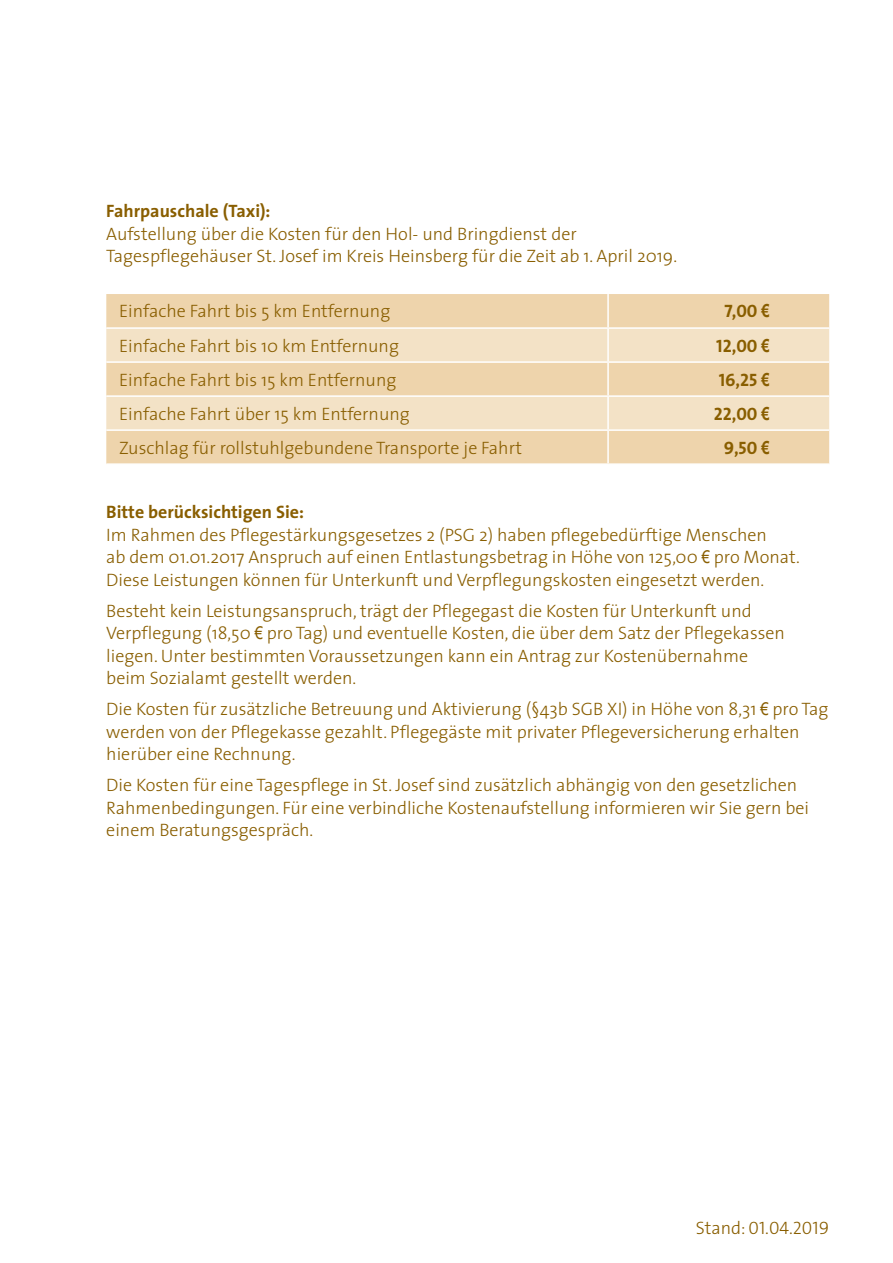
<style>
.page{position:relative;width:893px;height:1263px;background:#fff}
.page>*{position:absolute;margin:0;border:0;box-sizing:border-box;transform-origin:0 0}
.t1{font:300 18px/22.5px "The Sans";color:#895e00}
.t2{font:700 18px "The Sans";color:#895e00}
.t3{font:18px "The Sans Bold Caps";color:#895e00}
.t4{font:18px "The Sans Light Caps";color:#895e00}
.s1{font-family:"Arial Narrow";font-weight:700}
.s2{font-family:"Arial Narrow";font-weight:400}
.s3{font-family:"The Sans";font-weight:300}
</style>
<div class="page">
<div style="left:106px;top:294px;width:723px;height:169px;background:#eed4ac"></div>
<div style="left:106px;top:329px;width:723px;height:32px;background:#f3e2c6"></div>
<div style="left:106px;top:397px;width:723px;height:32px;background:#f3e2c6"></div>
<hr style="left:106px;top:361px;width:502px;height:2px;background:#fff">
<hr style="left:608px;top:361px;width:221px;height:2px;background:#fff">
<hr style="left:607px;top:431px;width:2px;height:32px;background:#fff">
<hr style="left:106px;top:395px;width:502px;height:2px;background:#fff">
<hr style="left:608px;top:395px;width:221px;height:2px;background:#fff">
<hr style="left:106px;top:429px;width:502px;height:2px;background:#fff">
<hr style="left:608px;top:429px;width:221px;height:2px;background:#fff">
<hr style="left:607px;top:294px;width:2px;height:33px;background:#fff">
<hr style="left:106px;top:327px;width:502px;height:2px;background:#fff">
<hr style="left:608px;top:327px;width:221px;height:2px;background:#fff">
<hr style="left:607px;top:329px;width:2px;height:32px;background:#fff">
<hr style="left:607px;top:363px;width:2px;height:32px;background:#fff">
<hr style="left:607px;top:397px;width:2px;height:32px;background:#fff">
<p class="t2" style="left:106px;top:196px;width:166px">Fahrpauschale (Taxi):</p>
<p class="t1" style="left:106px;top:222px;width:572px">Aufstellung über die Kosten für den Hol- und Bringdienst der<br>Tagespflegehäuser St. Josef im Kreis Heinsberg für die Zeit ab 1. April 2019.</p>
<p class="t1" style="left:119px;top:299px;width:273px">Einfache Fahrt bis 5 km Entfernung</p>
<p class="t3" style="left:725px;top:296px;width:47px">7,00 <span class="s1">€</span></p>
<p class="t1" style="left:119px;top:334px;width:281px">Einfache Fahrt bis 10 km Entfernung</p>
<p class="t3" style="left:716px;top:330px;width:55px">12,00 <span class="s1">€</span></p>
<p class="t1" style="left:119px;top:368px;width:279px">Einfache Fahrt bis 15 km Entfernung</p>
<p class="t3" style="left:719px;top:364px;width:52px">16,25 <span class="s1">€</span></p>
<p class="t1" style="left:119px;top:402px;width:292px">Einfache Fahrt über 15 km Entfernung</p>
<p class="t3" style="left:714px;top:398px;width:57px">22,00 <span class="s1">€</span></p>
<p class="t1" style="left:119px;top:436px;width:404px">Zuschlag für rollstuhlgebundene Transporte je Fahrt</p>
<p class="t3" style="left:724px;top:433px;width:47px">9,50 <span class="s1">€</span></p>
<p class="t2" style="left:106px;top:497px;width:199px">Bitte berücksichtigen Sie:</p>
<p class="t1" style="left:106px;top:523px;width:695px">Im Rahmen des Pflegestärkungsgesetzes 2 (PSG 2) haben pflegebedürftige Menschen<br>ab dem 01.01.2017 Anspruch auf einen Entlastungsbetrag in Höhe von 125,00 <span class="s2">€</span> pro Monat.<br>Diese Leistungen können für Unterkunft und Verpflegungskosten eingesetzt werden.</p>
<p class="t1" style="left:106px;top:599px;width:680px">Besteht kein Leistungsanspruch, trägt der Pflegegast die Kosten für Unterkunft und Verpflegung (18,50 <span class="s2">€</span> pro Tag) und eventuelle Kosten, die über dem Satz der Pflegekassen liegen. Unter bestimmten Voraussetzungen kann ein Antrag zur Kostenübernahme beim Sozialamt gestellt werden.</p>
<p class="t1" style="left:106px;top:697px;width:724px">Die Kosten für zusätzliche Betreuung und Aktivierung (§43b SGB XI) in Höhe von 8,31 <span class="s2">€</span> pro Tag werden von der Pflegekasse gezahlt. Pflegegäste mit privater Pflegeversicherung erhalten hierüber eine Rechnung.</p>
<p class="t1" style="left:106px;top:773px;width:704px">Die Kosten für eine Tagespflege in St. Josef sind zusätzlich abhängig von den gesetzlichen<br>Rahmenbedingungen. Für eine verbindliche Kostenaufstellung informieren wir Sie gern bei einem Beratungsgespräch.</p>
<p class="t4" style="left:696px;top:1213px;width:135px"><span class="s3">Stand:</span> 01.04.2019</p>
</div>
